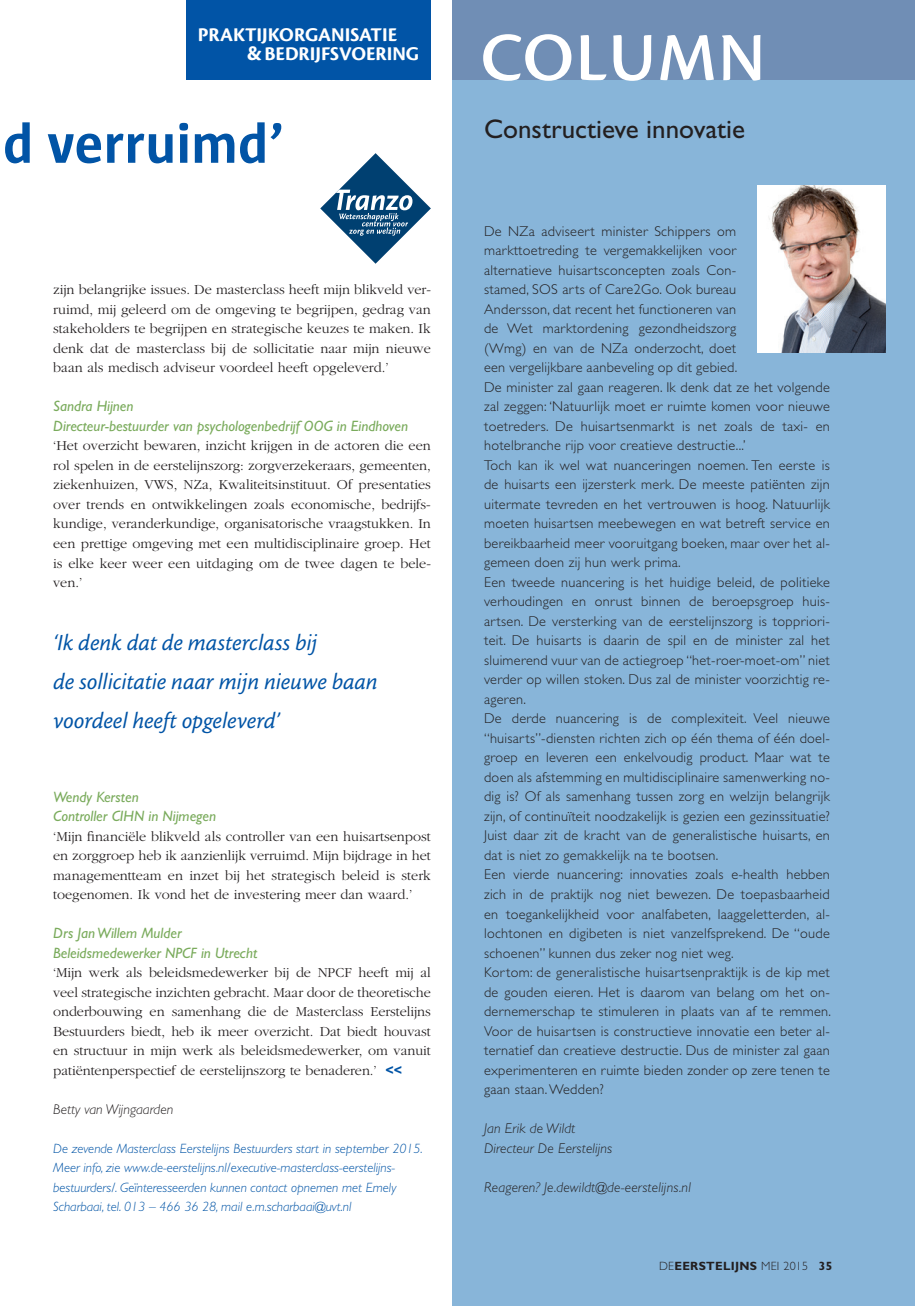
<style>
.page{position:relative;width:915px;height:1306px;background:#fff}
.page>*{position:absolute;margin:0;border:0;box-sizing:border-box;transform-origin:0 0}
.t1{font:71.25px "Cronos MM 574 47";letter-spacing:.03em;color:#fff}
.t2{font:700 57px "Sun";color:#0154a6}
.t3{font:27px "Gill Sans";color:#231f20}
.t4{font:24px/39px "Cronos MM It 408 16";letter-spacing:.005em;color:#0154a6}
.t5{font:20.25px/19.5px "Cronos MM 700 13";color:#fff}
.t6{font:italic 15px/19.5px "Gill Sans";color:#7aab5c}
.t7{font:300 14.25px/19.5px "Gill Sans";letter-spacing:.02em;color:#231f20}
.t8{font:300 14.25px/19.5px "Garamond";color:#231f20;text-align:justify}
.t9{font:italic 300 14.25px/19.5px "Gill Sans";letter-spacing:.01em;color:#231f20}
.t10{font:italic 300 13.5px/19.5px "Gill Sans";color:#0154a6}
.t11{font:700 12px "Gill Sans";letter-spacing:.025em;color:#231f20}
.s1{font-family:"Cronos MM 700 15";font-size:22.5px}
.s2{font-family:"Gill Sans";font-weight:700;color:#0154a6}
.s3{font-weight:300}
</style>
<div class="page">
<div style="left:452px;top:21px;width:462px;height:1284px;background:#88b5d9"></div>
<div style="left:452px;top:0;width:462px;height:80px;background:#708eb5"></div>
<img style="left:757px;top:185px;width:127px;height:168px">
<div style="left:186px;top:0;width:245px;height:80px;background:#0154a6"></div>
<svg style="left:320px;top:153px;width:111px;height:111px"></svg>
<h3 class="t5" style="left:247px;top:25px;width:174px;text-indent:-49px">PRAKTIJKORGANISATIE<br><span class="s1">&amp;</span> BEDRIJFSVOERING</h3>
<h2 class="t2" style="left:3px;top:112px;width:284px">d verruimd’</h2>
<p class="t8" style="left:53px;top:280px;width:379px">zijn belangrijke issues. De masterclass heeft mijn blikveld ver&shy;ruimd, mij geleerd om de omgeving te begrijpen, gedrag van stakeholders te begrijpen en strategische keuzes te maken. Ik denk dat de masterclass bij de sollicitatie naar mijn nieuwe baan als medisch adviseur voordeel heeft opgeleverd.’</p>
<p class="t6" style="left:53px;top:397px;width:356px">Sandra Hijnen<br>Directeur-bestuurder van psychologenbedrijf OOG in Eindhoven</p>
<p class="t8" style="left:53px;top:436px;width:379px">‘Het overzicht bewaren, inzicht krijgen in de actoren die een rol spelen in de eerstelijnszorg: zorgverzekeraars, gemeenten, ziekenhuizen, VWS, NZa, Kwaliteitsinstituut. Of presentaties over trends en ontwikkelingen zoals economische, bedrijfs&shy;kundige, veranderkundige, organisatorische vraagstukken. In een prettige omgeving met een multidisciplinaire groep. Het is elke keer weer een uitdaging om de twee dagen te bele&shy;ven.’</p>
<h3 class="t4" style="left:53px;top:623px;width:326px">‘Ik denk dat de masterclass bij<br>de sollicitatie naar mijn nieuwe baan voordeel heeft opgeleverd’</h3>
<p class="t6" style="left:53px;top:787px;width:164px">Wendy Kersten<br>Controller CIHN in Nijmegen</p>
<p class="t8" style="left:53px;top:826px;width:379px">‘Mijn financiële blikveld als controller van een huisartsenpost en zorggroep heb ik aanzienlijk verruimd. Mijn bijdrage in het managementteam en inzet bij het strategisch beleid is sterk toegenomen. Ik vond het de investering meer dan waard.’</p>
<p class="t6" style="left:53px;top:923px;width:205px">Drs Jan Willem Mulder<br>Beleidsmedewerker NPCF in Utrecht</p>
<p class="t8" style="left:53px;top:963px;width:379px">‘Mijn werk als beleidsmedewerker bij de NPCF heeft mij al veel strategische inzichten gebracht. Maar door de theoretische onderbouwing en samenhang die de Masterclass Eerstelijns Bestuurders biedt, heb ik meer overzicht. Dat biedt houvast en structuur in mijn werk als beleidsmedewerker, om vanuit patiëntenperspectief de eerstelijnszorg te benaderen.’ <span class="s2">&lt;&lt;</span></p>
<p class="t9" style="left:53px;top:1099px;width:121px">Betty van Wijngaarden</p>
<p class="t10" style="left:53px;top:1138px;width:371px">De zevende Masterclass Eerstelijns Bestuurders start in september 2015.<br>Meer info, zie www.de-eerstelijns.nl/executive-masterclass-eerstelijns&shy;bestuurders/. Geïnteresseerden kunnen contact opnemen met Emely Scharbaai, tel. 013 – 466 36 28, mail e.m.scharbaai@uvt.nl</p>
<h1 class="t1" style="left:480px;top:20px;width:286px">COLUMN</h1>
<h3 class="t3" style="left:484px;top:114px;width:262px">Constructieve innovatie</h3>
<p class="t7" style="left:484px;top:221px;width:348px">De NZa adviseert minister Schippers om markttoetreding te vergemakkelijken voor<br>alternatieve huisartsconcepten zoals Con-<br>stamed, SOS arts of Care2Go. Ook bureau<br>Andersson, dat recent het functioneren van<br>de Wet marktordening gezondheidszorg<br>(Wmg) en van de NZa onderzocht, doet<br>een vergelijkbare aanbeveling op dit gebied.<br>De minister zal gaan reageren. Ik denk dat ze het volgende zal zeggen: ‘Natuurlijk moet er ruimte komen voor nieuwe toetreders. De huisartsenmarkt is net zoals de taxi- en hotelbranche rijp voor creatieve destructie...’<br>Toch kan ik wel wat nuanceringen noemen. Ten eerste is de huisarts een ijzersterk merk. De meeste patiënten zijn uitermate tevreden en het vertrouwen is hoog. Natuurlijk moeten huisartsen meebewegen en wat betreft service en bereikbaarheid meer vooruitgang boeken, maar over het al&shy;gemeen doen zij hun werk prima.<br>Een tweede nuancering is het huidige beleid, de politieke verhoudingen en onrust binnen de beroepsgroep huis&shy;artsen. De versterking van de eerstelijnszorg is toppriori&shy;teit. De huisarts is daarin de spil en de minister zal het sluimerend vuur van de actiegroep “het-roer-moet-om” niet verder op willen stoken. Dus zal de minister voorzichtig re&shy;ageren.<br>De derde nuancering is de complexiteit. Veel nieuwe “huisarts”-diensten richten zich op één thema of één doel&shy;groep en leveren een enkelvoudig product. Maar wat te doen als afstemming en multidisciplinaire samenwerking no&shy;dig is? Of als samenhang tussen zorg en welzijn belangrijk zijn, of continuïteit noodzakelijk is gezien een gezinssituatie?<br>Juist daar zit de kracht van de generalistische huisarts, en dat is niet zo gemakkelijk na te bootsen.<br>Een vierde nuancering: innovaties zoals e-health hebben zich in de praktijk nog niet bewezen. De toepasbaarheid en toegankelijkheid voor analfabeten, laaggeletterden, al&shy;lochtonen en digibeten is niet vanzelfsprekend. De “oude schoenen” kunnen dus zeker nog niet weg.<br>Kortom: de generalistische huisartsenpraktijk is de kip met de gouden eieren. Het is daarom van belang om het on&shy;dernemerschap te stimuleren in plaats van af te remmen.<br>Voor de huisartsen is constructieve innovatie een beter al&shy;ternatief dan creatieve destructie. Dus de minister zal gaan experimenteren en ruimte bieden zonder op zere tenen te gaan staan. Wedden?</p>
<p class="t9" style="left:484px;top:1118px;width:130px">Jan Erik de Wildt<br>Directeur De Eerstelijns</p>
<p class="t9" style="left:484px;top:1177px;width:208px">Reageren? Je.dewildt@de-eerstelijns.nl</p>
<p class="t11" style="left:658px;top:1258px;width:175px"><span class="s3">DE</span>EERSTELIJNS <span class="s3">MEI 2015</span> 35</p>
</div>
